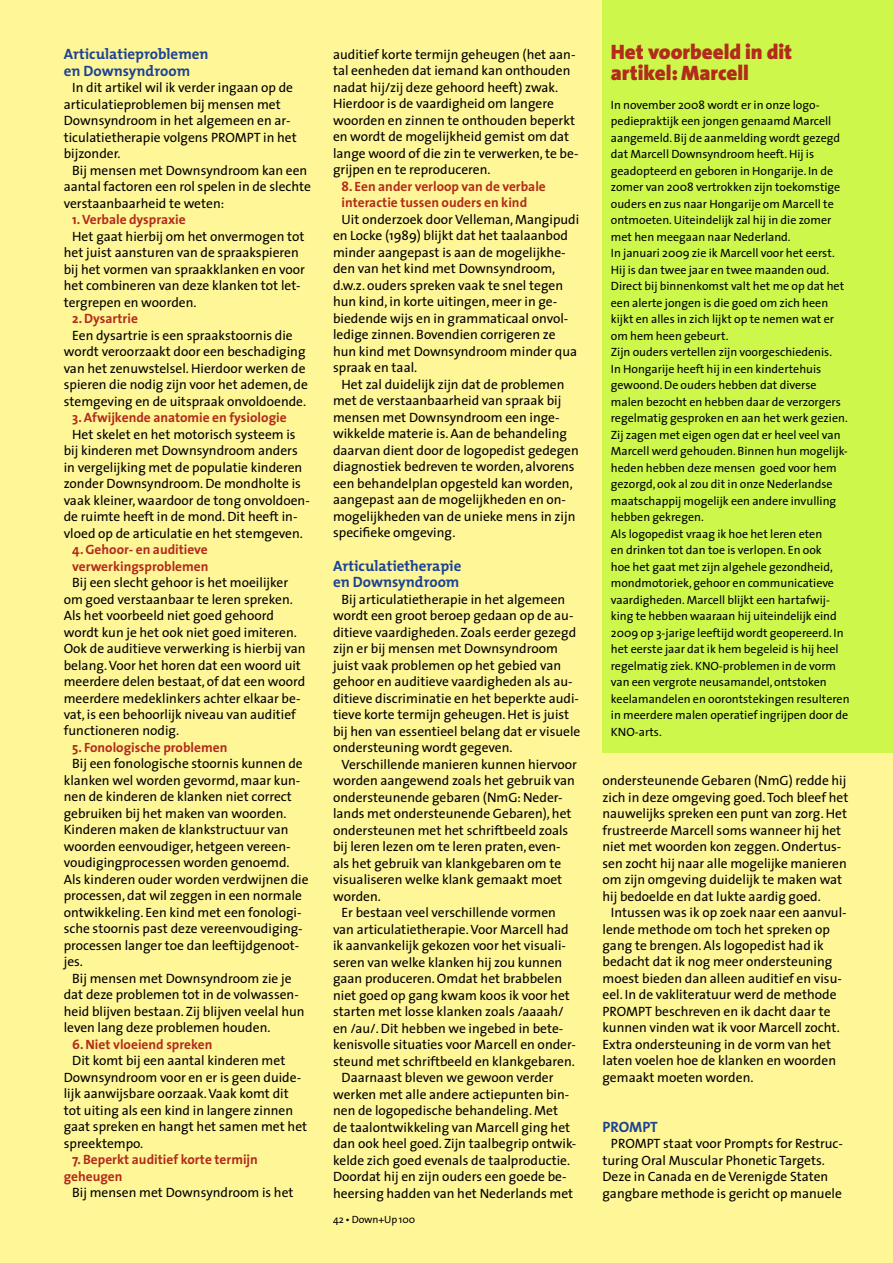
<style>
.page{position:relative;width:893px;height:1263px;background:#fff797}
.page>*{position:absolute;margin:0;border:0;box-sizing:border-box;transform-origin:0 0}
.t1{font:900 21px/21px "The Sans";color:#b22c1c}
.t2{font:700 15px/16.5px "The Mix";color:#1d4395}
.t3{font:13.5px/16.5px "The Sans";color:#000}
.t4{font:700 13.5px/16.5px "The Sans";color:#b22c1c}
.t5{font:12px/16.5px "The Sans";color:#000}
.t6{font:10.5px "The Sans";letter-spacing:-.01em;color:#000}
</style>
<div class="page">
<div style="left:602px;top:0;width:291px;height:752px;background:#cdf84b"></div>
<p class="t2" style="left:64px;top:45px;width:146px">Articulatieproblemen en Downsyndroom</p>
<p class="t3" style="left:64px;top:79px;width:235px;text-indent:8px">In dit artikel wil ik verder ingaan op de articulatieproblemen bij mensen met Downsyndroom in het algemeen en ar&shy;ticulatietherapie volgens PROMPT in het bijzonder.</p>
<p class="t3" style="left:64px;top:161px;width:249px;text-indent:8px">Bij mensen met Downsyndroom kan een aantal factoren een rol spelen in de slechte verstaanbaarheid te weten:</p>
<p class="t4" style="left:72px;top:211px;width:115px">1. Verbale dyspraxie</p>
<p class="t3" style="left:64px;top:227px;width:243px;text-indent:8px">Het gaat hierbij om het onvermogen tot het juist aansturen van de spraakspieren bij het vormen van spraakklanken en voor het combineren van deze klanken tot let&shy;tergrepen en woorden.</p>
<p class="t4" style="left:72px;top:310px;width:67px">2. Dysartrie</p>
<p class="t3" style="left:64px;top:326px;width:246px;text-align:center">Een dysartrie is een spraakstoornis die wordt veroorzaakt door een beschadiging van het zenuwstelsel. Hierdoor werken de spieren die nodig zijn voor het ademen, de stemgeving en de uitspraak onvoldoende.</p>
<p class="t4" style="left:72px;top:409px;width:216px">3. Afwijkende anatomie en fysiologie</p>
<p class="t3" style="left:64px;top:425px;width:248px;text-indent:8px">Het skelet en het motorisch systeem is bij kinderen met Downsyndroom anders in vergelijking met de populatie kinderen zonder Downsyndroom. De mondholte is vaak kleiner, waardoor de tong onvoldoen&shy;de ruimte heeft in de mond. Dit heeft in&shy;vloed op de articulatie en het stemgeven.</p>
<p class="t4" style="left:72px;top:541px;width:138px">4. Gehoor- en auditieve verwerkingsproblemen</p>
<p class="t3" style="left:64px;top:574px;width:243px;text-indent:8px">Bij een slecht gehoor is het moeilijker om goed verstaanbaar te leren spreken.<br>Als het voorbeeld niet goed gehoord wordt kun je het ook niet goed imiteren.<br>Ook de auditieve verwerking is hierbij van belang. Voor het horen dat een woord uit meerdere delen bestaat, of dat een woord meerdere medeklinkers achter elkaar be&shy;vat, is een behoorlijk niveau van auditief functioneren nodig.</p>
<p class="t4" style="left:72px;top:739px;width:157px">5. Fonologische problemen</p>
<p class="t3" style="left:64px;top:755px;width:246px;text-indent:8px">Bij een fonologische stoornis kunnen de klanken wel worden gevormd, maar kun&shy;nen de kinderen de klanken niet correct gebruiken bij het maken van woorden.<br>Kinderen maken de klankstructuur van woorden eenvoudiger, hetgeen vereen&shy;voudigingprocessen worden genoemd.<br>Als kinderen ouder worden verdwijnen die processen, dat wil zeggen in een normale ontwikkeling. Een kind met een fonologi&shy;sche stoornis past deze vereenvoudiging&shy;processen langer toe dan leeftijdgenoot&shy;jes.</p>
<p class="t3" style="left:64px;top:970px;width:242px;text-indent:8px">Bij mensen met Downsyndroom zie je dat deze problemen tot in de volwassen&shy;heid blijven bestaan. Zij blijven veelal hun leven lang deze problemen houden.</p>
<p class="t4" style="left:72px;top:1036px;width:142px">6. Niet vloeiend spreken</p>
<p class="t3" style="left:64px;top:1052px;width:245px;text-indent:8px">Dit komt bij een aantal kinderen met Downsyndroom voor en er is geen duide&shy;lijk aanwijsbare oorzaak. Vaak komt dit tot uiting als een kind in langere zinnen gaat spreken en hangt het samen met het spreektempo.</p>
<p class="t4" style="left:64px;top:1151px;width:196px;text-indent:8px">7. Beperkt auditief korte termijn geheugen</p>
<p class="t3" style="left:72px;top:1184px;width:223px">Bij mensen met Downsyndroom is het</p>
<p class="t3" style="left:333px;top:46px;width:247px">auditief korte termijn geheugen (het aan&shy;tal eenheden dat iemand kan onthouden nadat hij/zij deze gehoord heeft) zwak.<br>Hierdoor is de vaardigheid om langere woorden en zinnen te onthouden beperkt en wordt de mogelijkheid gemist om dat lange woord of die zin te verwerken, te be&shy;grijpen en te reproduceren.</p>
<p class="t4" style="left:342px;top:178px;width:206px">8. Een ander verloop van de verbale interactie tussen ouders en kind</p>
<p class="t3" style="left:333px;top:211px;width:248px;text-indent:8px">Uit onderzoek door Velleman, Mangipudi en Locke (1989) blijkt dat het taalaanbod minder aangepast is aan de mogelijkhe&shy;den van het kind met Downsyndroom, d.w.z. ouders spreken vaak te snel tegen hun kind, in korte uitingen, meer in ge&shy;biedende wijs en in grammaticaal onvol&shy;ledige zinnen. Bovendien corrigeren ze hun kind met Downsyndroom minder qua spraak en taal.</p>
<p class="t3" style="left:333px;top:376px;width:247px;text-indent:8px">Het zal duidelijk zijn dat de problemen met de verstaanbaarheid van spraak bij mensen met Downsyndroom een inge&shy;wikkelde materie is. Aan de behandeling daarvan dient door de logopedist gedegen diagnostiek bedreven te worden, alvorens een behandelplan opgesteld kan worden, aangepast aan de mogelijkheden en on&shy;mogelijkheden van de unieke mens in zijn specifieke omgeving.</p>
<p class="t2" style="left:333px;top:557px;width:130px">Articulatietherapie en Downsyndroom</p>
<p class="t3" style="left:333px;top:590px;width:249px;text-indent:8px">Bij articulatietherapie in het algemeen wordt een groot beroep gedaan op de au&shy;ditieve vaardigheden. Zoals eerder gezegd zijn er bij mensen met Downsyndroom juist vaak problemen op het gebied van gehoor en auditieve vaardigheden als au&shy;ditieve discriminatie en het beperkte audi&shy;tieve korte termijn geheugen. Het is juist bij hen van essentieel belang dat er visuele ondersteuning wordt gegeven.</p>
<p class="t3" style="left:342px;top:755px;width:237px">Verschillende manieren kunnen hiervoor</p>
<p class="t3" style="left:333px;top:772px;width:243px">worden aangewend zoals het gebruik van</p>
<p class="t3" style="left:333px;top:788px;width:231px">ondersteunende gebaren (NmG: Neder-</p>
<p class="t3" style="left:333px;top:805px;width:240px">lands met ondersteunende Gebaren), het</p>
<p class="t3" style="left:333px;top:821px;width:237px">ondersteunen met het schriftbeeld zoals</p>
<p class="t3" style="left:333px;top:838px;width:229px">bij leren lezen om te leren praten, even-</p>
<p class="t3" style="left:333px;top:854px;width:230px">als het gebruik van klankgebaren om te</p>
<p class="t3" style="left:333px;top:871px;width:231px">visualiseren welke klank gemaakt moet</p>
<p class="t3" style="left:333px;top:887px;width:49px">worden.</p>
<p class="t3" style="left:342px;top:904px;width:216px">Er bestaan veel verschillende vormen</p>
<p class="t3" style="left:333px;top:920px;width:237px">van articulatietherapie. Voor Marcell had</p>
<p class="t3" style="left:333px;top:937px;width:234px">ik aanvankelijk gekozen voor het visuali-</p>
<p class="t3" style="left:333px;top:953px;width:231px">seren van welke klanken hij zou kunnen</p>
<p class="t3" style="left:333px;top:970px;width:231px">gaan produceren. Omdat het brabbelen</p>
<p class="t3" style="left:333px;top:986px;width:238px">niet goed op gang kwam koos ik voor het</p>
<p class="t3" style="left:333px;top:1003px;width:232px">starten met losse klanken zoals /aaaah/</p>
<p class="t3" style="left:333px;top:1019px;width:232px">en /au/. Dit hebben we ingebed in bete-</p>
<p class="t3" style="left:333px;top:1036px;width:244px">kenisvolle situaties voor Marcell en onder-</p>
<p class="t3" style="left:333px;top:1052px;width:243px">steund met schriftbeeld en klankgebaren.</p>
<p class="t3" style="left:342px;top:1069px;width:214px">Daarnaast bleven we gewoon verder</p>
<p class="t3" style="left:333px;top:1085px;width:238px">werken met alle andere actiepunten bin-</p>
<p class="t3" style="left:333px;top:1102px;width:226px">nen de logopedische behandeling. Met</p>
<p class="t3" style="left:333px;top:1118px;width:239px">de taalontwikkeling van Marcell ging het</p>
<p class="t3" style="left:333px;top:1135px;width:245px">dan ook heel goed. Zijn taalbegrip ontwik-</p>
<p class="t3" style="left:333px;top:1151px;width:239px">kelde zich goed evenals de taalproductie.</p>
<p class="t3" style="left:333px;top:1168px;width:235px">Doordat hij en zijn ouders een goede be-</p>
<p class="t3" style="left:333px;top:1184px;width:242px">heersing hadden van het Nederlands met</p>
<p class="t6" style="left:333px;top:1211px;width:84px">42 • Down+Up 100</p>
<h1 class="t1" style="left:611px;top:41px;width:183px">Het voorbeeld in dit artikel: Marcell</h1>
<p class="t5" style="left:611px;top:96px;width:240px">In november 2008 wordt er in onze logo&shy;pediepraktijk een jongen genaamd Marcell aangemeld. Bij de aanmelding wordt gezegd dat Marcell Downsyndroom heeft. Hij is geadopteerd en geboren in Hongarije. In de zomer van 2008 vertrokken zijn toekomstige ouders en zus naar Hongarije om Marcell te ontmoeten. Uiteindelijk zal hij in die zomer met hen meegaan naar Nederland.<br>In januari 2009 zie ik Marcell voor het eerst.<br>Hij is dan twee jaar en twee maanden oud.<br>Direct bij binnenkomst valt het me op dat het een alerte jongen is die goed om zich heen kijkt en alles in zich lijkt op te nemen wat er om hem heen gebeurt.<br>Zijn ouders vertellen zijn voorgeschiedenis.<br>In Hongarije heeft hij in een kindertehuis gewoond. De ouders hebben dat diverse malen bezocht en hebben daar de verzorgers regelmatig gesproken en aan het werk gezien.<br>Zij zagen met eigen ogen dat er heel veel van Marcell werd gehouden. Binnen hun mogelijk&shy;heden hebben deze mensen goed voor hem gezorgd, ook al zou dit in onze Nederlandse maatschappij mogelijk een andere invulling hebben gekregen.<br>Als logopedist vraag ik hoe het leren eten<br>en drinken tot dan toe is verlopen. En ook<br>hoe het gaat met zijn algehele gezondheid, mondmotoriek, gehoor en communicatieve vaardigheden. Marcell blijkt een hartafwij&shy;king te hebben waaraan hij uiteindelijk eind 2009 op 3-jarige leeftijd wordt geopereerd. In het eerste jaar dat ik hem begeleid is hij heel regelmatig ziek. KNO-problemen in de vorm van een vergrote neusamandel, ontstoken keelamandelen en oorontstekingen resulteren in meerdere malen operatief ingrijpen door de KNO-arts.</p>
<p class="t3" style="left:602px;top:772px;width:247px">ondersteunende Gebaren (NmG) redde hij zich in deze omgeving goed. Toch bleef het nauwelijks spreken een punt van zorg. Het frustreerde Marcell soms wanneer hij het niet met woorden kon zeggen. Ondertus&shy;sen zocht hij naar alle mogelijke manieren om zijn omgeving duidelijk te maken wat hij bedoelde en dat lukte aardig goed.</p>
<p class="t3" style="left:602px;top:904px;width:246px;text-indent:8px">Intussen was ik op zoek naar een aanvul&shy;lende methode om toch het spreken op gang te brengen. Als logopedist had ik bedacht dat ik nog meer ondersteuning moest bieden dan alleen auditief en visu&shy;eel. In de vakliteratuur werd de methode PROMPT beschreven en ik dacht daar te kunnen vinden wat ik voor Marcell zocht.<br>Extra ondersteuning in de vorm van het laten voelen hoe de klanken en woorden gemaakt moeten worden.</p>
<p class="t2" style="left:602px;top:1118px;width:57px">PROMPT</p>
<p class="t3" style="left:602px;top:1135px;width:242px;text-indent:8px">PROMPT staat voor Prompts for Restruc&shy;turing Oral Muscular Phonetic Targets.<br>Deze in Canada en de Verenigde Staten gangbare methode is gericht op manuele</p>
</div>
